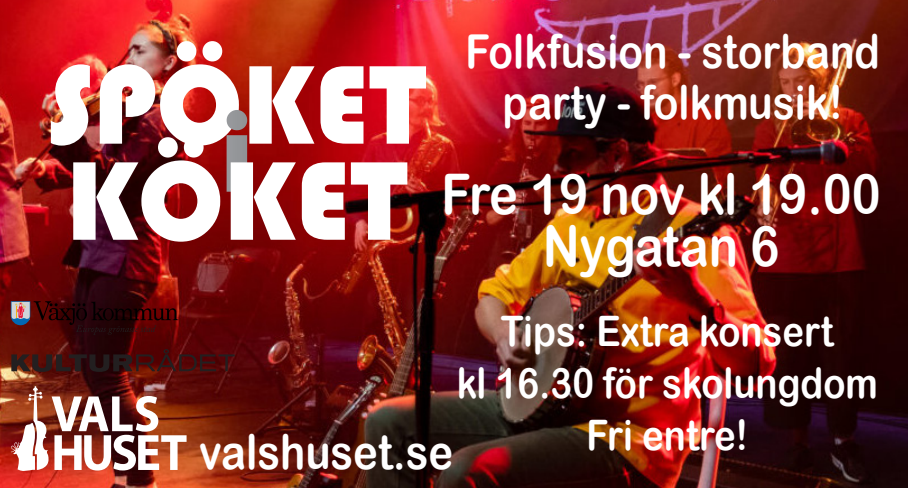
<style>
.page{position:relative;width:908px;height:488px;background:#fff}
.page>*{position:absolute;margin:0;border:0;box-sizing:border-box;transform-origin:0 0}
.t1{font:116px "Bauhaus 93";color:#fff}
.t2{font:56px "Arial Rounded MT Bold";letter-spacing:-.005em;color:#fff;scale:.87 1}
.t3{font:48px "Arial Rounded MT Bold";color:#fff;scale:.87 1}
.t4{font:46.8px/50.8px "Arial Rounded MT Bold";color:#fff;text-align:center;scale:.87 1}
.t5{font:42px "Arial Rounded MT Bold";color:#fff;scale:.87 1}
</style>
<div class="page">
<img style="left:0;top:0;width:907px;height:488px">
<img style="left:11px;top:386px;width:175px;height:85px">
<svg style="left:11px;top:349px;width:223px;height:23px;background:#410f0f"></svg>
<svg style="left:11px;top:301px;width:167px;height:33px;background:#450f11"></svg>
<p class="t4" style="left:465px;top:25px;width:478px">Folkfusion - storband party - folkmusik!</p>
<p class="t1" style="left:47px;top:39px;width:381px">SPÖKET</p>
<p class="t1" style="left:220px;top:87px;width:34px">i</p>
<p class="t1" style="left:66px;top:135px;width:344px">KÖKET</p>
<p class="t2" style="left:441px;top:161px;width:506px">Fre 19 nov kl 19.00</p>
<p class="t2" style="left:542px;top:213px;width:273px">Nygatan 6</p>
<p class="t5" style="left:500px;top:306px;width:384px">Tips: Extra konsert</p>
<p class="t5" style="left:456px;top:358px;width:485px">kl 16.30 för skolungdom</p>
<p class="t5" style="left:586px;top:410px;width:187px">Fri entre!</p>
<p class="t3" style="left:199px;top:423px;width:293px">valshuset.se</p>
</div>
